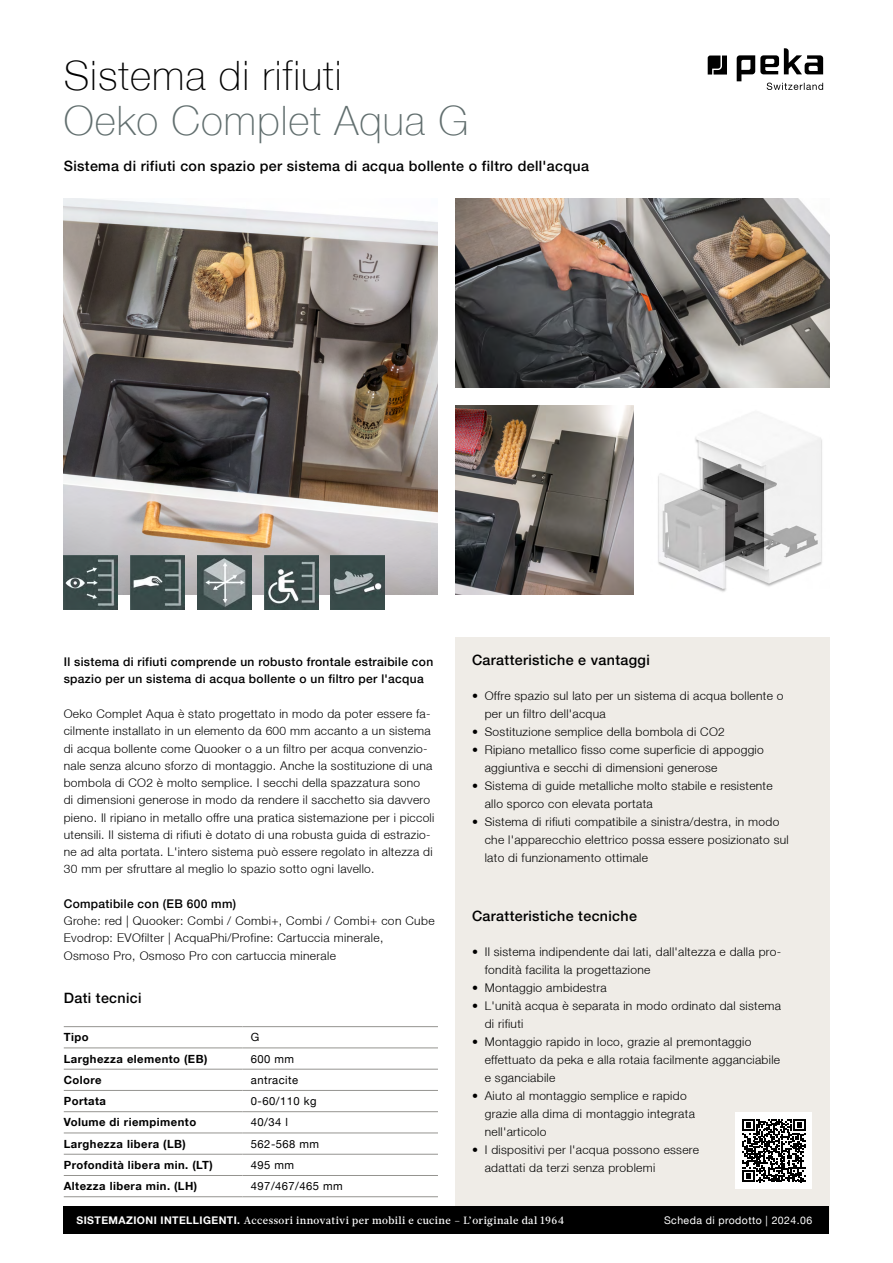
<style>
.page{position:relative;width:893px;height:1263px;background:#fff}
.page>*{position:absolute;margin:0;border:0;box-sizing:border-box;transform-origin:0 0}
.t1{font:100 40.5px "Helvetica Neue LT";letter-spacing:.025em;color:#000}
.t2{font:100 40.5px "Helvetica Neue LT";letter-spacing:.025em;color:#616e6e}
.t3{font:500 14.25px "Helvetica Neue LT";letter-spacing:.025em;color:#000}
.t4{font:300 12px/18px "Helvetica Neue LT";letter-spacing:.025em;color:#000}
.t5{font:500 12px/17.2px "Helvetica Neue LT";letter-spacing:.025em;color:#000}
.t6{font:700 11.25px "Helvetica Neue LT";letter-spacing:.04em;color:#000}
.t7{font:11.25px "Helvetica Neue LT";letter-spacing:.04em;color:#000}
.t8{font:500 10.5px "Glosa Text";letter-spacing:.04em;color:#fff}
.t9{font:10.5px "Helvetica Neue LT";letter-spacing:.04em;color:#fff}
.s1{font-family:"Helvetica Neue LT";font-weight:700}
</style>
<div class="page">
<div style="left:455px;top:638px;width:374px;height:582px;background:#efece7"></div>
<div style="left:64px;top:1206px;width:765px;height:28px;background:#000"></div>
<svg style="left:708px;top:56px;width:19px;height:19px"></svg>
<svg style="left:737px;top:48px;width:86px;height:42px"></svg>
<hr style="left:64px;top:1026px;width:178px;height:1px;background:#959490">
<hr style="left:242px;top:1026px;width:196px;height:1px;background:#959490">
<hr style="left:64px;top:1048px;width:178px;height:1px;background:#959490">
<hr style="left:242px;top:1048px;width:196px;height:1px;background:#959490">
<hr style="left:64px;top:1069px;width:178px;height:1px;background:#959490">
<hr style="left:242px;top:1069px;width:196px;height:1px;background:#959490">
<hr style="left:64px;top:1090px;width:178px;height:1px;background:#959490">
<hr style="left:242px;top:1090px;width:196px;height:1px;background:#959490">
<hr style="left:64px;top:1111px;width:178px;height:1px;background:#959490">
<hr style="left:242px;top:1111px;width:196px;height:1px;background:#959490">
<hr style="left:64px;top:1133px;width:178px;height:1px;background:#959490">
<hr style="left:242px;top:1133px;width:196px;height:1px;background:#959490">
<hr style="left:64px;top:1154px;width:178px;height:1px;background:#959490">
<hr style="left:242px;top:1154px;width:196px;height:1px;background:#959490">
<hr style="left:64px;top:1175px;width:178px;height:1px;background:#959490">
<hr style="left:242px;top:1175px;width:196px;height:1px;background:#959490">
<hr style="left:64px;top:1196px;width:178px;height:1px;background:#959490">
<hr style="left:242px;top:1196px;width:196px;height:1px;background:#959490">
<img style="left:64px;top:198px;width:374px;height:396px">
<img style="left:455px;top:198px;width:374px;height:189px">
<img style="left:455px;top:405px;width:179px;height:189px">
<img style="left:658px;top:415px;width:164px;height:177px">
<img style="left:64px;top:556px;width:54px;height:54px">
<img style="left:131px;top:556px;width:54px;height:54px">
<img style="left:197px;top:556px;width:54px;height:54px">
<img style="left:264px;top:556px;width:54px;height:54px">
<img style="left:331px;top:556px;width:54px;height:54px">
<div style="left:736px;top:1112px;width:76px;height:77px;background:#fff"></div>
<svg style="left:742px;top:1119px;width:63px;height:63px"></svg>
<h1 class="t1" style="left:64px;top:52px;width:279px">Sistema di rifiuti</h1>
<h1 class="t2" style="left:64px;top:97px;width:406px">Oeko Complet Aqua G</h1>
<p class="t3" style="left:64px;top:158px;width:527px">Sistema di rifiuti con spazio per sistema di acqua bollente o filtro dell'acqua</p>
<p class="t5" style="left:64px;top:653px;width:371px">Il sistema di rifiuti comprende un robusto frontale estraibile con spazio per un sistema di acqua bollente o un filtro per l'acqua</p>
<p class="t4" style="left:64px;top:705px;width:372px;line-height:17.2px">Oeko Complet Aqua è stato progettato in modo da poter essere fa&shy;cilmente installato in un elemento da 600 mm accanto a un sistema di acqua bollente come Quooker o a un filtro per acqua convenzio&shy;nale senza alcuno sforzo di montaggio. Anche la sostituzione di una bombola di CO2 è molto semplice. I secchi della spazzatura sono<br>di dimensioni generose in modo da rendere il sacchetto sia davvero pieno. Il ripiano in metallo offre una pratica sistemazione per i piccoli utensili. Il sistema di rifiuti è dotato di una robusta guida di estrazio&shy;ne ad alta portata. L'intero sistema può essere regolato in altezza di 30 mm per sfruttare al meglio lo spazio sotto ogni lavello.</p>
<p class="t5" style="left:64px;top:895px;width:174px">Compatibile con (EB 600 mm)</p>
<p class="t4" style="left:64px;top:912px;width:372px;line-height:17.2px">Grohe: red | Quooker: Combi / Combi+, Combi / Combi+ con Cube<br>Evodrop: EVOfilter | AcquaPhi/Profine: Cartuccia minerale,<br>Osmoso Pro, Osmoso Pro con cartuccia minerale</p>
<p class="t3" style="left:64px;top:990px;width:79px">Dati tecnici</p>
<p class="t6" style="left:64px;top:1030px;width:26px">Tipo</p>
<p class="t7" style="left:251px;top:1030px;width:10px">G</p>
<p class="t6" style="left:64px;top:1051px;width:145px">Larghezza elemento (EB)</p>
<p class="t7" style="left:251px;top:1052px;width:45px">600 mm</p>
<p class="t6" style="left:64px;top:1073px;width:39px">Colore</p>
<p class="t7" style="left:251px;top:1073px;width:49px">antracite</p>
<p class="t6" style="left:64px;top:1094px;width:44px">Portata</p>
<p class="t7" style="left:251px;top:1094px;width:67px">0-60/110 kg</p>
<p class="t6" style="left:64px;top:1115px;width:134px">Volume di riempimento</p>
<p class="t7" style="left:251px;top:1116px;width:39px">40/34 l</p>
<p class="t6" style="left:64px;top:1137px;width:124px">Larghezza libera (LB)</p>
<p class="t7" style="left:251px;top:1137px;width:70px">562-568 mm</p>
<p class="t6" style="left:64px;top:1158px;width:150px">Profondità libera min. (LT)</p>
<p class="t7" style="left:251px;top:1158px;width:45px">495 mm</p>
<p class="t6" style="left:64px;top:1179px;width:135px">Altezza libera min. (LH)</p>
<p class="t7" style="left:251px;top:1179px;width:93px">497/467/465 mm</p>
<p class="t3" style="left:472px;top:651px;width:179px">Caratteristiche e vantaggi</p>
<p class="t4" style="left:485px;top:686px;width:300px;text-indent:-13px">• Offre spazio sul lato per un sistema di acqua bollente o per un filtro dell'acqua</p>
<p class="t4" style="left:472px;top:722px;width:254px">• Sostituzione semplice della bombola di CO2</p>
<p class="t4" style="left:485px;top:740px;width:281px;text-indent:-13px">• Ripiano metallico fisso come superficie di appoggio aggiuntiva e secchi di dimensioni generose</p>
<p class="t4" style="left:485px;top:776px;width:289px;text-indent:-13px">• Sistema di guide metalliche molto stabile e resistente allo sporco con elevata portata</p>
<p class="t4" style="left:485px;top:812px;width:305px;text-indent:-13px">• Sistema di rifiuti compatibile a sinistra/destra, in modo che l'apparecchio elettrico possa essere posizionato sul lato di funzionamento ottimale</p>
<p class="t3" style="left:472px;top:907px;width:167px">Caratteristiche tecniche</p>
<p class="t4" style="left:485px;top:942px;width:298px;text-indent:-13px">• Il sistema indipendente dai lati, dall'altezza e dalla pro&shy;fondità facilita la progettazione</p>
<p class="t4" style="left:472px;top:978px;width:136px">• Montaggio ambidestra</p>
<p class="t4" style="left:485px;top:996px;width:298px;text-indent:-13px">• L'unità acqua è separata in modo ordinato dal sistema di rifiuti</p>
<p class="t4" style="left:485px;top:1032px;width:297px;text-indent:-13px">• Montaggio rapido in loco, grazie al premontaggio effettuato da peka e alla rotaia facilmente agganciabile e sganciabile</p>
<p class="t4" style="left:485px;top:1086px;width:212px;text-indent:-13px">• Aiuto al montaggio semplice e rapido grazie alla dima di montaggio integrata nell'articolo</p>
<p class="t4" style="left:485px;top:1140px;width:216px;text-indent:-13px">• I dispositivi per l'acqua possono essere adattati da terzi senza problemi</p>
<p class="t8" style="left:77px;top:1213px;width:489px"><span class="s1">SISTEMAZIONI INTELLIGENTI.</span> Accessori innovativi per mobili e cucine – L’originale dal 1964</p>
<p class="t9" style="left:664px;top:1214px;width:150px">Scheda di prodotto | 2024.06</p>
</div>
